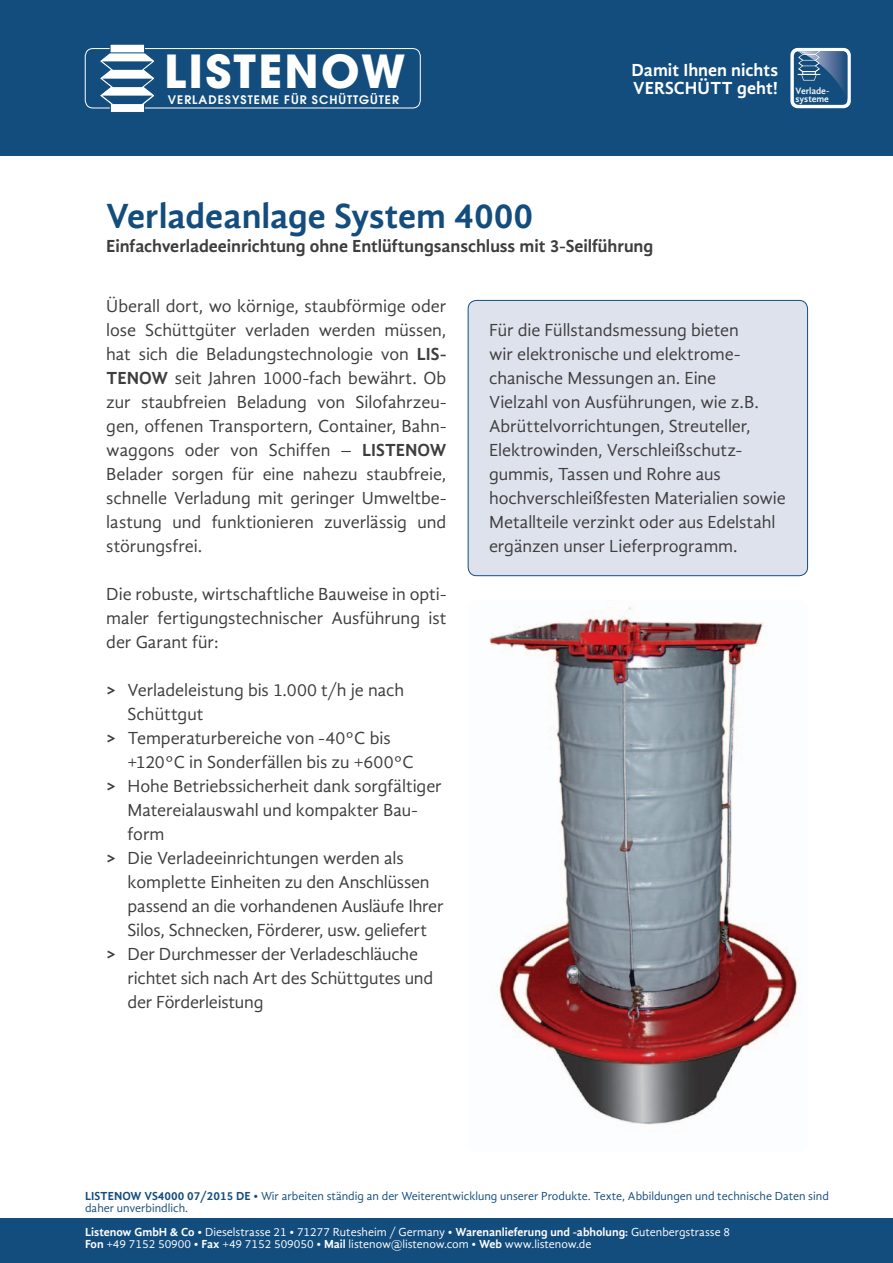
<style>
.page{position:relative;width:893px;height:1263px;background:#fff}
.page>*{position:absolute;margin:0;border:0;box-sizing:border-box;transform-origin:0 0}
.t1{font:700 45.3px "Avant Garde";letter-spacing:.05em;color:#fff}
.t2{font:700 36px "Gandhi Sans";color:#134d7e}
.t3{font:18px/24px "Gandhi Sans";letter-spacing:-.005em;color:#3e3e3f;text-align:justify}
.t4{font:700 18px "Gandhi Sans";letter-spacing:-.005em;color:#3e3e3f}
.t5{font:700 18px/18px "Gandhi Sans";color:#fff}
.t6{font:12px/12px "Gandhi Sans";color:#fff}
.t7{font:12px/12px "Gandhi Sans";color:#134d7e}
.t8{font:600 11.7px "Avant Garde";letter-spacing:.085em;color:#fff}
.t9{font:700 9.45px/8.6px "Gandhi Sans";letter-spacing:-.005em;color:#f0f2f2}
.s1{font-weight:700}
</style>
<div class="page">
<div style="left:468px;top:300px;width:339px;height:276px;background:#dee2ec;border-radius:9px"></div>
<div style="left:468px;top:300px;width:340px;height:276px;border:1px solid #134d7e;border-radius:9px"></div>
<img style="left:489px;top:600px;width:309px;height:525px">
<div style="left:0;top:0;width:893px;height:156px;background:#134d7e"></div>
<div style="left:85px;top:48px;width:336px;height:60px;border:1px solid #fff;border-radius:8px"></div>
<div style="left:110px;top:44px;width:35px;height:9px;background:#fff"></div>
<div style="left:110px;top:44px;width:35px;height:9px;border:1px solid #134d7e"></div>
<svg style="left:98px;top:52px;width:59px;height:60px"></svg>
<svg style="left:790px;top:48px;width:61px;height:60px"></svg>
<div style="left:0;top:1218px;width:893px;height:45px;background:#134d7e"></div>
<h1 class="t1" style="left:164px;top:42px;width:243px">LISTENOW</h1>
<p class="t8" style="left:168px;top:92px;width:233px">VERLADESYSTEME FÜR SCHÜTTGÜTER</p>
<p class="t9" style="left:795px;top:86px;width:35px">Verlade&shy;systeme</p>
<p class="t5" style="left:631px;top:61px;width:148px">Damit Ihnen nichts<br>VERSCHÜTT geht!</p>
<h2 class="t2" style="left:106px;top:195px;width:429px">Verladeanlage System 4000</h2>
<p class="t4" style="left:106px;top:236px;width:549px">Einfachverladeeinrichtung ohne Entlüftungsanschluss mit 3-Seilführung</p>
<p class="t3" style="left:106px;top:294px;width:342px">Überall dort, wo körnige, staubförmige oder lose Schüttgüter verladen werden müssen, hat sich die Beladungstechnologie von <span class="s1">LIS-TENOW</span> seit Jahren 1000-fach bewährt. Ob zur staubfreien Beladung von Silofahrzeu&shy;gen, offenen Transportern, Container, Bahn&shy;waggons oder von Schiffen – <span class="s1">LISTENOW </span>Belader sorgen für eine nahezu staubfreie, schnelle Verladung mit geringer Umweltbe&shy;lastung und funktionieren zuverlässig und störungsfrei.</p>
<p class="t3" style="left:106px;top:582px;width:342px">Die robuste, wirtschaftliche Bauweise in opti&shy;maler fertigungstechnischer Ausführung ist der Garant für:</p>
<p class="t3" style="left:106px;top:678px;width:299px"><span class="s1">&gt;</span> Verladeleistung bis 1.000 t/h je nach</p>
<p class="t3" style="left:128px;top:702px;width:78px">Schüttgut</p>
<p class="t3" style="left:106px;top:726px;width:286px"><span class="s1">&gt;</span> Temperaturbereiche von -40°C bis</p>
<p class="t3" style="left:128px;top:750px;width:288px">+120°C in Sonderfällen bis zu +600°C</p>
<p class="t3" style="left:106px;top:774px;width:337px"><span class="s1">&gt;</span> Hohe Betriebssicherheit dank sorgfältiger</p>
<p class="t3" style="left:128px;top:798px;width:292px">Matereialauswahl und kompakter Bau-</p>
<p class="t3" style="left:128px;top:822px;width:38px">form</p>
<p class="t3" style="left:106px;top:846px;width:299px"><span class="s1">&gt;</span> Die Verladeeinrichtungen werden als</p>
<p class="t3" style="left:128px;top:870px;width:304px">komplette Einheiten zu den Anschlüssen</p>
<p class="t3" style="left:128px;top:894px;width:318px">passend an die vorhandenen Ausläufe Ihrer</p>
<p class="t3" style="left:128px;top:918px;width:301px">Silos, Schnecken, Förderer, usw. geliefert</p>
<p class="t3" style="left:106px;top:942px;width:313px"><span class="s1">&gt;</span> Der Durchmesser der Verladeschläuche</p>
<p class="t3" style="left:128px;top:966px;width:307px">richtet sich nach Art des Schüttgutes und</p>
<p class="t3" style="left:128px;top:990px;width:137px">der Förderleistung</p>
<p class="t3" style="left:489px;top:318px;width:298px;text-align:left">Für die Füllstandsmessung bieten<br>wir elektronische und elektrome&shy;chanische Messungen an. Eine<br>Vielzahl von Ausführungen, wie z.B.<br>Abrüttelvorrichtungen, Streuteller, Elektrowinden, Verschleißschutz&shy;gummis, Tassen und Rohre aus hochverschleißfesten Materialien sowie Metallteile verzinkt oder aus Edelstahl ergänzen unser Lieferprogramm.</p>
<p class="t7" style="left:85px;top:1190px;width:745px"><span class="s1">LISTENOW VS4000 07/2015 DE</span> • Wir arbeiten ständig an der Weiterentwicklung unserer Produkte. Texte, Abbildungen und technische Daten sind daher unverbindlich.</p>
<p class="t6" style="left:85px;top:1226px;width:646px"><span class="s1">Listenow GmbH &amp; Co</span> • Dieselstrasse 21 • 71277 Rutesheim / Germany • <span class="s1">Warenanlieferung und -abholung:</span> Gutenbergstrasse 8<br><span class="s1">Fon</span> +49 7152 50900 • <span class="s1">Fax</span> +49 7152 509050 • <span class="s1">Mail</span> listenow@listenow.com • <span class="s1">Web</span> www.listenow.de</p>
</div>
